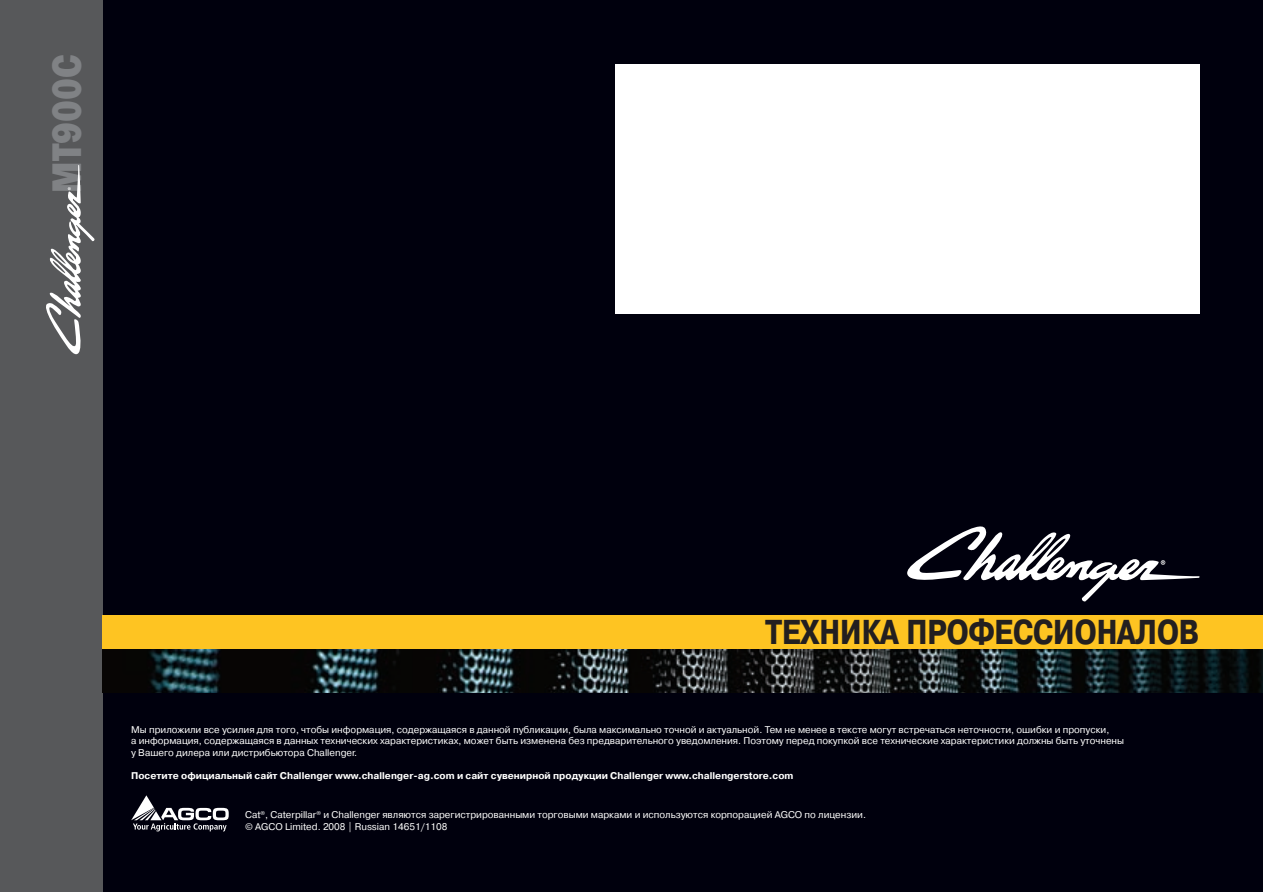
<style>
.page{position:relative;width:1263px;height:892px;background:#fff}
.page>*{position:absolute;margin:0;border:0;box-sizing:border-box;transform-origin:0 0}
.t1{font:41.7px "Franklin Gothic Heavy C";color:#808285;scale:.85 1}
.t2{font:700 34.5px "Pragmatica Cond C";color:#231f20}
.t3{font:9.75px/11.7px "Pragmatica C";color:#fff}
.t4{font:700 9.75px "Pragmatica C";color:#fff}
</style>
<div class="page">
<div style="left:2px;top:0;width:1261px;height:892px;background:#00000d"></div>
<div style="left:0;top:0;width:102px;height:892px;background:#57585a"></div>
<div style="left:102px;top:615px;width:1161px;height:35px;background:#fec422"></div>
<img style="left:102px;top:649px;width:1161px;height:43px">
<svg style="left:907px;top:526px;width:293px;height:76px"></svg>
<svg style="left:46px;top:165px;width:49px;height:190px"></svg>
<svg style="left:131px;top:795px;width:98px;height:36px"></svg>
<div style="left:615px;top:64px;width:584px;height:250px;background:#fff"></div>
<h1 class="t1" style="left:52px;top:193px;width:164px;rotate:-90deg">MT900C</h1>
<h2 class="t2" style="left:766px;top:620px;width:435px">ТЕХНИКА ПРОФЕССИОНАЛОВ</h2>
<p class="t3" style="left:131px;top:724px;width:994px">Мы приложили все усилия для того, чтобы информация, содержащаяся в данной публикации, была максимально точной и актуальной. Тем не менее в тексте могут встречаться неточности, ошибки и пропуски,<br>а информация, содержащаяся в данных технических характеристиках, может быть изменена без предварительного уведомления. Поэтому перед покупкой все технические характеристики должны быть уточнены у Вашего дилера или дистрибьютора Challenger.</p>
<p class="t4" style="left:131px;top:772px;width:664px">Посетите официальный сайт Challenger www.challenger-ag.com и сайт сувенирной продукции Challenger www.challengerstore.com</p>
<p class="t3" style="left:245px;top:810px;width:623px">Cat<sup>®</sup>, Caterpillar<sup>®</sup> и Challenger являются зарегистрированными торговыми марками и используются корпорацией AGCO по лицензии. © AGCO Limited. 2008 | Russian 14651/1108</p>
</div>
